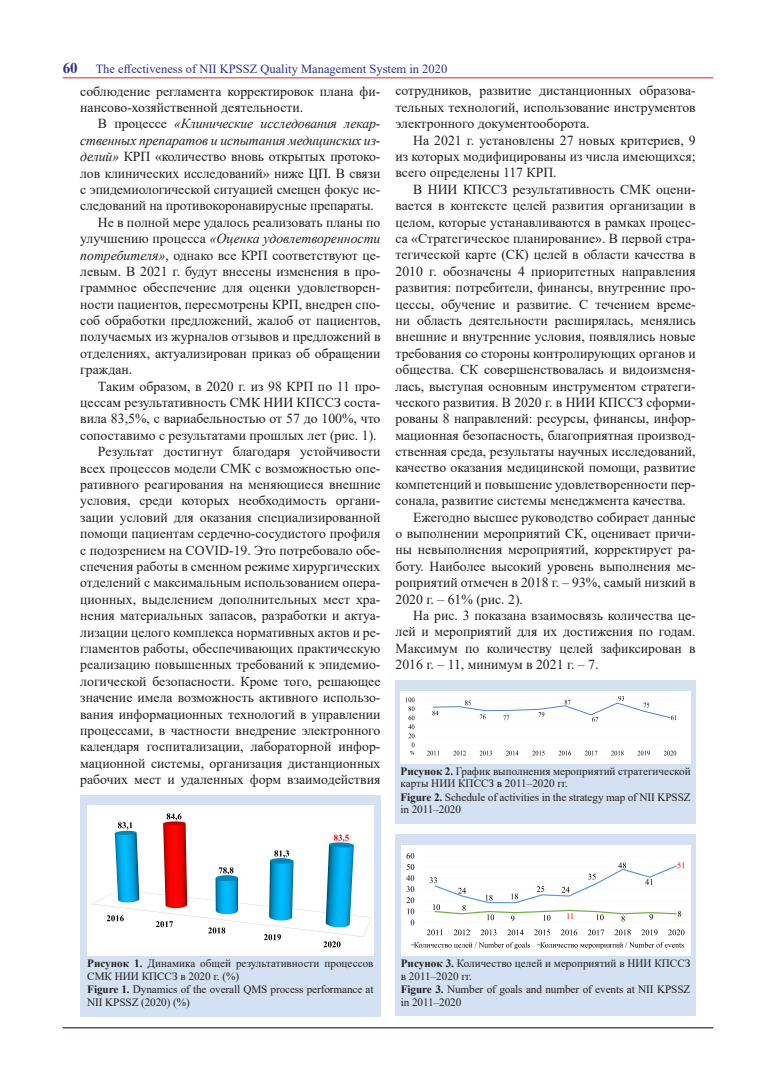
<style>
.page{position:relative;width:776px;height:1088px;background:#fff}
.page>*{position:absolute;margin:0;border:0;box-sizing:border-box;transform-origin:0 0}
.t1{font:13.75px/16.4px "Times New Roman";color:#231f20;text-align:justify}
.t2{font:italic 13.75px "Times New Roman";letter-spacing:-.01em;color:#231f20}
.t3{font:12.5px "Times New Roman";color:#2e3092}
.t4{font:11.25px/12.8px "Times New Roman";letter-spacing:-.01em;color:#231f20}
.s1{font-weight:700;font-size:15px}
.s2{font-style:normal}
.s3{font-style:italic}
.s4{font-weight:700}
</style>
<div class="page">
<hr style="left:63px;top:78px;width:650px;height:1px;background:#ee1d23">
<hr style="left:63px;top:1027px;width:650px;height:1px;background:#283071">
<div style="left:80px;top:795px;width:300px;height:221px;background:#d4e1f2"></div>
<img style="left:87px;top:806px;width:286px;height:149px">
<div style="left:395px;top:680px;width:301px;height:144px;background:#d4e1f2"></div>
<div style="left:401px;top:691px;width:290px;height:72px;background:#fff"></div>
<img style="left:406px;top:696px;width:271px;height:60px">
<div style="left:395px;top:835px;width:301px;height:181px;background:#d4e1f2"></div>
<div style="left:401px;top:845px;width:289px;height:110px;background:#fff"></div>
<img style="left:407px;top:853px;width:278px;height:97px">
<p class="t3" style="left:63px;top:60px;width:386px"><span class="s1">60</span> Тhe effectiveness of NII KPSSZ Quality Management System in 2020</p>
<p class="t1" style="left:80px;top:82px;width:302px">соблюдение регламента корректировок плана фи&shy;нансово-хозяйственной деятельности.</p>
<p class="t2" style="left:98px;top:114px;width:284px"><span class="s2">В процессе</span> «Клинические исследования лекар-</p>
<p class="t2" style="left:80px;top:131px;width:302px">ственных препаратов и испытания медицинских из-</p>
<p class="t1" style="left:80px;top:148px;width:302px"><span class="s3">делий»</span> КРП «количество вновь открытых протоко-</p>
<p class="t1" style="left:80px;top:164px;width:302px">лов клинических исследований» ниже ЦП. В связи</p>
<p class="t1" style="left:80px;top:181px;width:302px">с эпидемиологической ситуацией смещен фокус ис-</p>
<p class="t1" style="left:80px;top:197px;width:295px">следований на противокоронавирусные препараты.</p>
<p class="t1" style="left:98px;top:213px;width:284px">Не в полной мере удалось реализовать планы по</p>
<p class="t2" style="left:80px;top:229px;width:302px"><span class="s2">улучшению процесса</span> «Оценка удовлетворенности</p>
<p class="t1" style="left:80px;top:246px;width:302px"><span class="s3">потребителя»</span>, однако все КРП соответствуют це-</p>
<p class="t1" style="left:80px;top:263px;width:302px">левым. В 2021 г. будут внесены изменения в про-</p>
<p class="t1" style="left:80px;top:279px;width:302px">граммное обеспечение для оценки удовлетворен-</p>
<p class="t1" style="left:80px;top:295px;width:302px">ности пациентов, пересмотрены КРП, внедрен спо-</p>
<p class="t1" style="left:80px;top:312px;width:302px">соб обработки предложений, жалоб от пациентов,</p>
<p class="t1" style="left:80px;top:328px;width:302px">получаемых из журналов отзывов и предложений в</p>
<p class="t1" style="left:80px;top:345px;width:302px">отделениях, актуализирован приказ об обращении</p>
<p class="t1" style="left:80px;top:361px;width:54px">граждан.</p>
<p class="t1" style="left:98px;top:377px;width:284px">Таким образом, в 2020 г. из 98 КРП по 11 про-</p>
<p class="t1" style="left:80px;top:394px;width:302px">цессам результативность СМК НИИ КПССЗ соста-</p>
<p class="t1" style="left:80px;top:410px;width:302px">вила 83,5%, с вариабельностью от 57 до 100%, что</p>
<p class="t1" style="left:80px;top:427px;width:298px">сопоставимо с результатами прошлых лет (рис. 1).</p>
<p class="t1" style="left:98px;top:443px;width:284px">Результат достигнут благодаря устойчивости</p>
<p class="t1" style="left:80px;top:459px;width:302px">всех процессов модели СМК с возможностью опе-</p>
<p class="t1" style="left:80px;top:476px;width:302px">ративного реагирования на меняющиеся внешние</p>
<p class="t1" style="left:80px;top:492px;width:302px">условия, среди которых необходимость органи-</p>
<p class="t1" style="left:80px;top:508px;width:302px">зации условий для оказания специализированной</p>
<p class="t1" style="left:80px;top:525px;width:302px">помощи пациентам сердечно-сосудистого профиля</p>
<p class="t1" style="left:80px;top:541px;width:302px">c подозрением на COVID-19. Это потребовало обе-</p>
<p class="t1" style="left:80px;top:558px;width:302px">спечения работы в сменном режиме хирургических</p>
<p class="t1" style="left:80px;top:574px;width:302px">отделений с максимальным использованием опера-</p>
<p class="t1" style="left:80px;top:590px;width:302px">ционных, выделением дополнительных мест хра-</p>
<p class="t1" style="left:80px;top:607px;width:302px">нения материальных запасов, разработки и актуа-</p>
<p class="t1" style="left:80px;top:623px;width:302px">лизации целого комплекса нормативных актов и ре-</p>
<p class="t1" style="left:80px;top:640px;width:302px">гламентов работы, обеспечивающих практическую</p>
<p class="t1" style="left:80px;top:656px;width:302px">реализацию повышенных требований к эпидемио-</p>
<p class="t1" style="left:80px;top:672px;width:302px">логической безопасности. Кроме того, решающее</p>
<p class="t1" style="left:80px;top:689px;width:302px">значение имела возможность активного использо-</p>
<p class="t1" style="left:80px;top:705px;width:302px">вания информационных технологий в управлении</p>
<p class="t1" style="left:80px;top:722px;width:302px">процессами, в частности внедрение электронного</p>
<p class="t1" style="left:80px;top:738px;width:302px">календаря госпитализации, лабораторной инфор-</p>
<p class="t1" style="left:80px;top:754px;width:302px">мационной системы, организация дистанционных</p>
<p class="t1" style="left:80px;top:771px;width:302px">рабочих мест и удаленных форм взаимодействия</p>
<p class="t1" style="left:395px;top:82px;width:302px">сотрудников, развитие дистанционных образова&shy;тельных технологий, использование инструментов электронного документооборота.</p>
<p class="t1" style="left:395px;top:131px;width:302px;text-indent:18px">На 2021 г. установлены 27 новых критериев, 9 из которых модифицированы из числа имеющихся; всего определены 117 КРП.</p>
<p class="t1" style="left:413px;top:181px;width:284px">В НИИ КПССЗ результативность СМК оцени-</p>
<p class="t1" style="left:395px;top:197px;width:302px">вается в контексте целей развития организации в</p>
<p class="t1" style="left:395px;top:213px;width:302px">целом, которые устанавливаются в рамках процес-</p>
<p class="t1" style="left:395px;top:230px;width:302px">са «Стратегическое планирование». В первой стра-</p>
<p class="t1" style="left:395px;top:246px;width:302px">тегической карте (СК) целей в области качества в</p>
<p class="t1" style="left:395px;top:262px;width:302px">2010 г. обозначены 4 приоритетных направления</p>
<p class="t1" style="left:395px;top:279px;width:302px">развития: потребители, финансы, внутренние про-</p>
<p class="t1" style="left:395px;top:295px;width:302px">цессы, обучение и развитие. С течением време-</p>
<p class="t1" style="left:395px;top:312px;width:302px">ни область деятельности расширялась, менялись</p>
<p class="t1" style="left:395px;top:328px;width:302px">внешние и внутренние условия, появлялись новые</p>
<p class="t1" style="left:395px;top:344px;width:302px">требования со стороны контролирующих органов и</p>
<p class="t1" style="left:395px;top:361px;width:302px">общества. СК совершенствовалась и видоизменя-</p>
<p class="t1" style="left:395px;top:377px;width:302px">лась, выступая основным инструментом стратеги-</p>
<p class="t1" style="left:395px;top:394px;width:302px">ческого развития. В 2020 г. в НИИ КПССЗ сформи-</p>
<p class="t1" style="left:395px;top:410px;width:302px">рованы 8 направлений: ресурсы, финансы, инфор-</p>
<p class="t1" style="left:395px;top:426px;width:302px">мационная безопасность, благоприятная производ-</p>
<p class="t1" style="left:395px;top:443px;width:302px">ственная среда, результаты научных исследований,</p>
<p class="t1" style="left:395px;top:459px;width:302px">качество оказания медицинской помощи, развитие</p>
<p class="t1" style="left:395px;top:476px;width:302px">компетенций и повышение удовлетворенности пер-</p>
<p class="t1" style="left:395px;top:492px;width:292px">сонала, развитие системы менеджмента качества.</p>
<p class="t1" style="left:413px;top:508px;width:284px">Ежегодно высшее руководство собирает данные</p>
<p class="t1" style="left:395px;top:525px;width:302px">о выполнении мероприятий СК, оценивает причи-</p>
<p class="t1" style="left:395px;top:541px;width:302px">ны невыполнения мероприятий, корректирует ра-</p>
<p class="t1" style="left:395px;top:558px;width:302px">боту. Наиболее высокий уровень выполнения ме-</p>
<p class="t1" style="left:395px;top:574px;width:302px">роприятий отмечен в 2018 г. – 93%, самый низкий в</p>
<p class="t1" style="left:395px;top:590px;width:129px">2020 г. – 61% (рис. 2).</p>
<p class="t1" style="left:413px;top:607px;width:284px">На рис. 3 показана взаимосвязь количества це-</p>
<p class="t1" style="left:395px;top:623px;width:302px">лей и мероприятий для их достижения по годам.</p>
<p class="t1" style="left:395px;top:639px;width:302px">Максимум по количеству целей зафиксирован в</p>
<p class="t1" style="left:395px;top:656px;width:205px">2016 г. – 11, минимум в 2021 г. – 7.</p>
<p class="t4" style="left:401px;top:764px;width:292px"><span class="s4">Рисунок 2.</span> График выполнения мероприятий стратегической карты НИИ КПССЗ в 2011–2020 гг.<br><span class="s4">Figure 2.</span> Schedule of activities in the strategy map of NII KPSSZ in 2011–2020</p>
<p class="t4" style="left:87px;top:957px;width:288px"><span class="s4">Рисунок 1.</span> Динамика общей результативности процессов СМК НИИ КПССЗ в 2020 г. (%)<br><span class="s4">Figure 1.</span> Dynamics of the overall QMS process performance at NII KPSSZ (2020) (%)</p>
<p class="t4" style="left:401px;top:957px;width:291px"><span class="s4">Рисунок 3.</span> Количество целей и мероприятий в НИИ КПССЗ в 2011–2020 гг.<br><span class="s4">Figure 3.</span> Number of goals and number of events at NII KPSSZ in 2011–2020</p>
</div>
